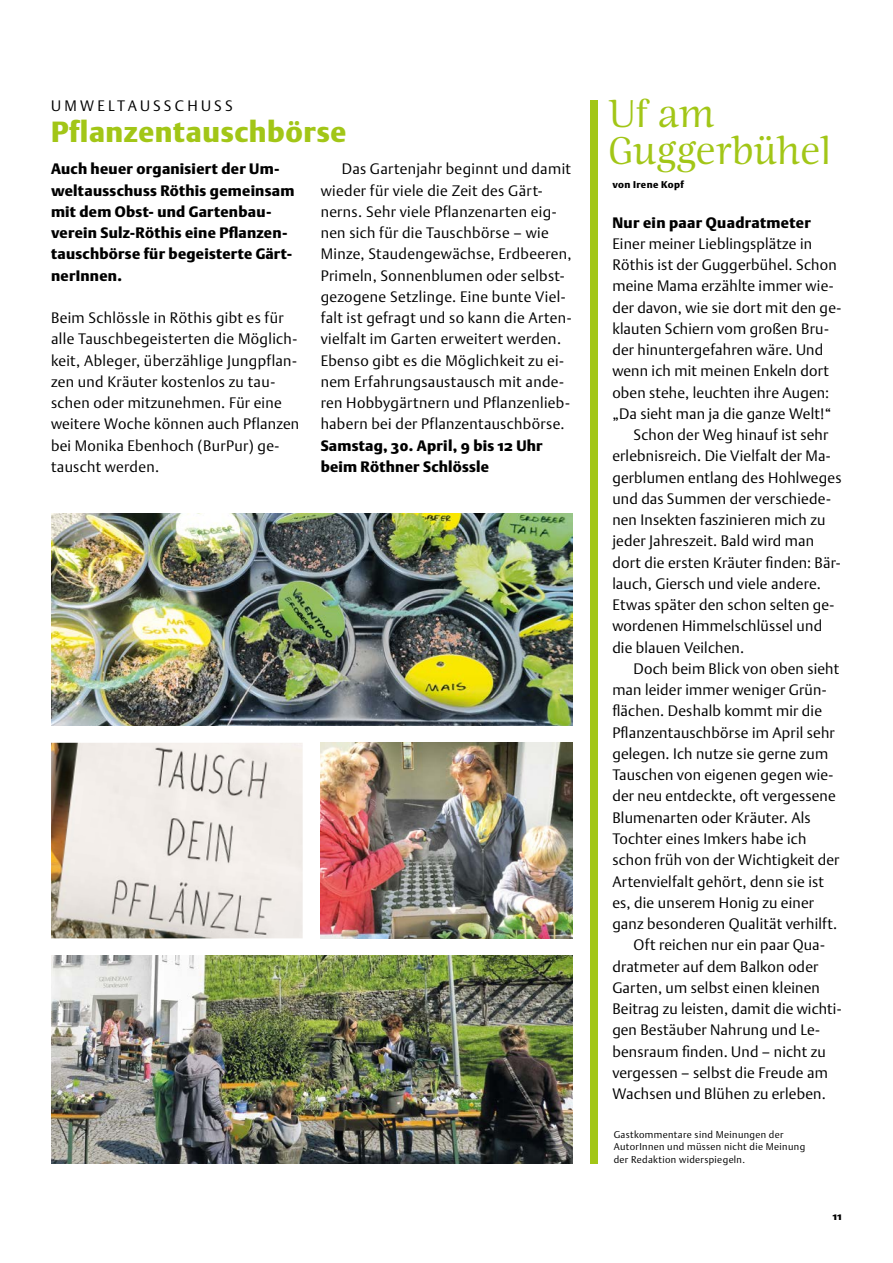
<style>
.page{position:relative;width:893px;height:1263px;background:#fff}
.page>*{position:absolute;margin:0;border:0;box-sizing:border-box;transform-origin:0 0}
.t1{font:40.05px/37px "Ninfa";letter-spacing:-.005em;color:#a2c617}
.t2{font:900 28.8px "DTL Argo ST";letter-spacing:.02em;color:#a2c617}
.t3{font:300 15px/21.3px "DTL Argo ST";letter-spacing:.015em;color:#000}
.t4{font:900 15px/21.3px "DTL Argo ST";letter-spacing:.015em;color:#000}
.t5{font:300 15px "DTL Argo ST";letter-spacing:.215em;color:#000}
.t6{font:900 10.5px "DTL Argo ST";color:#000}
.t7{font:300 9.75px/12.8px "DTL Argo ST";letter-spacing:.04em;color:#000}
.t8{font:900 9.75px "DTL Argo ST";letter-spacing:.04em;color:#000}
</style>
<div class="page">
<div style="left:590px;top:100px;width:7px;height:1063px;background:#a2c617"></div>
<img style="left:51px;top:513px;width:521px;height:213px">
<img style="left:51px;top:955px;width:521px;height:208px">
<img style="left:51px;top:743px;width:252px;height:195px">
<img style="left:321px;top:743px;width:251px;height:195px">
<p class="t5" style="left:51px;top:96px;width:183px">UMWELTAUSSCHUSS</p>
<h2 class="t2" style="left:51px;top:115px;width:297px">Pflanzentauschbörse</h2>
<p class="t4" style="left:51px;top:158px;width:245px">Auch heuer organisiert der Um&shy;weltausschuss Röthis gemeinsam mit dem Obst- und Gartenbau&shy;verein Sulz-Röthis eine Pflanzen&shy;tauschbörse für begeisterte Gärt&shy;nerInnen.</p>
<p class="t3" style="left:51px;top:307px;width:250px">Beim Schlössle in Röthis gibt es für alle Tauschbegeisterten die Möglich&shy;keit, Ableger, überzählige Jungpflan&shy;zen und Kräuter kostenlos zu tau&shy;schen oder mitzunehmen. Für eine weitere Woche können auch Pflanzen bei Monika Ebenhoch (BurPur) ge&shy;tauscht werden.</p>
<p class="t3" style="left:321px;top:158px;width:253px;text-indent:21px">Das Gartenjahr beginnt und damit wieder für viele die Zeit des Gärt&shy;nerns. Sehr viele Pflanzenarten eig&shy;nen sich für die Tauschbörse – wie Minze, Staudengewächse, Erdbeeren, Primeln, Sonnenblumen oder selbst&shy;gezogene Setzlinge. Eine bunte Viel&shy;falt ist gefragt und so kann die Arten&shy;vielfalt im Garten erweitert werden.<br>Ebenso gibt es die Möglichkeit zu ei&shy;nem Erfahrungsaustausch mit ande&shy;ren Hobbygärtnern und Pflanzenlieb&shy;habern bei der Pflanzentauschbörse.</p>
<p class="t4" style="left:321px;top:435px;width:224px">Samstag, 30. April, 9 bis 12 Uhr beim Röthner Schlössle</p>
<h1 class="t1" style="left:608px;top:95px;width:224px">Uf am<br>Guggerbühel</h1>
<p class="t8" style="left:612px;top:179px;width:73px">von Irene Kopf</p>
<p class="t4" style="left:612px;top:211px;width:200px">Nur ein paar Quadratmeter</p>
<p class="t3" style="left:612px;top:233px;width:201px">Einer meiner Lieblingsplätze in</p>
<p class="t3" style="left:612px;top:254px;width:226px">Röthis ist der Guggerbühel. Schon</p>
<p class="t3" style="left:612px;top:275px;width:223px">meine Mama erzählte immer wie-</p>
<p class="t3" style="left:612px;top:296px;width:230px">der davon, wie sie dort mit den ge-</p>
<p class="t3" style="left:612px;top:318px;width:218px">klauten Schiern vom großen Bru-</p>
<p class="t3" style="left:612px;top:339px;width:212px">der hinuntergefahren wäre. Und</p>
<p class="t3" style="left:612px;top:360px;width:218px">wenn ich mit meinen Enkeln dort</p>
<p class="t3" style="left:612px;top:381px;width:218px">oben stehe, leuchten ihre Augen:</p>
<p class="t3" style="left:612px;top:403px;width:220px">„Da sieht man ja die ganze Welt!“</p>
<p class="t3" style="left:634px;top:424px;width:196px">Schon der Weg hinauf ist sehr</p>
<p class="t3" style="left:612px;top:445px;width:220px">erlebnisreich. Die Vielfalt der Ma-</p>
<p class="t3" style="left:612px;top:466px;width:231px">gerblumen entlang des Hohlweges</p>
<p class="t3" style="left:612px;top:488px;width:220px">und das Summen der verschiede-</p>
<p class="t3" style="left:612px;top:509px;width:215px">nen Insekten faszinieren mich zu</p>
<p class="t3" style="left:612px;top:530px;width:203px">jeder Jahreszeit. Bald wird man</p>
<p class="t3" style="left:612px;top:551px;width:230px">dort die ersten Kräuter finden: Bär-</p>
<p class="t3" style="left:612px;top:573px;width:210px">lauch, Giersch und viele andere.</p>
<p class="t3" style="left:612px;top:594px;width:224px">Etwas später den schon selten ge-</p>
<p class="t3" style="left:612px;top:615px;width:211px">wordenen Himmelschlüssel und</p>
<p class="t3" style="left:612px;top:636px;width:133px">die blauen Veilchen.</p>
<p class="t3" style="left:634px;top:658px;width:207px">Doch beim Blick von oben sieht</p>
<p class="t3" style="left:612px;top:679px;width:215px">man leider immer weniger Grün-</p>
<p class="t3" style="left:612px;top:700px;width:211px">flächen. Deshalb kommt mir die</p>
<p class="t3" style="left:612px;top:722px;width:224px">Pflanzentauschbörse im April sehr</p>
<p class="t3" style="left:612px;top:743px;width:217px">gelegen. Ich nutze sie gerne zum</p>
<p class="t3" style="left:612px;top:764px;width:223px">Tauschen von eigenen gegen wie-</p>
<p class="t3" style="left:612px;top:785px;width:225px">der neu entdeckte, oft vergessene</p>
<p class="t3" style="left:612px;top:807px;width:200px">Blumenarten oder Kräuter. Als</p>
<p class="t3" style="left:612px;top:828px;width:196px">Tochter eines Imkers habe ich</p>
<p class="t3" style="left:612px;top:849px;width:229px">schon früh von der Wichtigkeit der</p>
<p class="t3" style="left:612px;top:870px;width:213px">Artenvielfalt gehört, denn sie ist</p>
<p class="t3" style="left:612px;top:892px;width:203px">es, die unserem Honig zu einer</p>
<p class="t3" style="left:612px;top:913px;width:227px">ganz besonderen Qualität verhilft.</p>
<p class="t3" style="left:634px;top:934px;width:192px">Oft reichen nur ein paar Qua-</p>
<p class="t3" style="left:612px;top:955px;width:207px">dratmeter auf dem Balkon oder</p>
<p class="t3" style="left:612px;top:977px;width:209px">Garten, um selbst einen kleinen</p>
<p class="t3" style="left:612px;top:998px;width:231px">Beitrag zu leisten, damit die wichti-</p>
<p class="t3" style="left:612px;top:1019px;width:209px">gen Bestäuber Nahrung und Le-</p>
<p class="t3" style="left:612px;top:1040px;width:215px">bensraum finden. Und – nicht zu</p>
<p class="t3" style="left:612px;top:1062px;width:217px">vergessen – selbst die Freude am</p>
<p class="t3" style="left:612px;top:1083px;width:215px">Wachsen und Blühen zu erleben.</p>
<p class="t7" style="left:614px;top:1128px;width:193px">Gastkommentare sind Meinungen der<br>AutorInnen und müssen nicht die Meinung der Redaktion widerspiegeln.</p>
<p class="t6" style="left:833px;top:1210px;width:11px">11</p>
</div>
